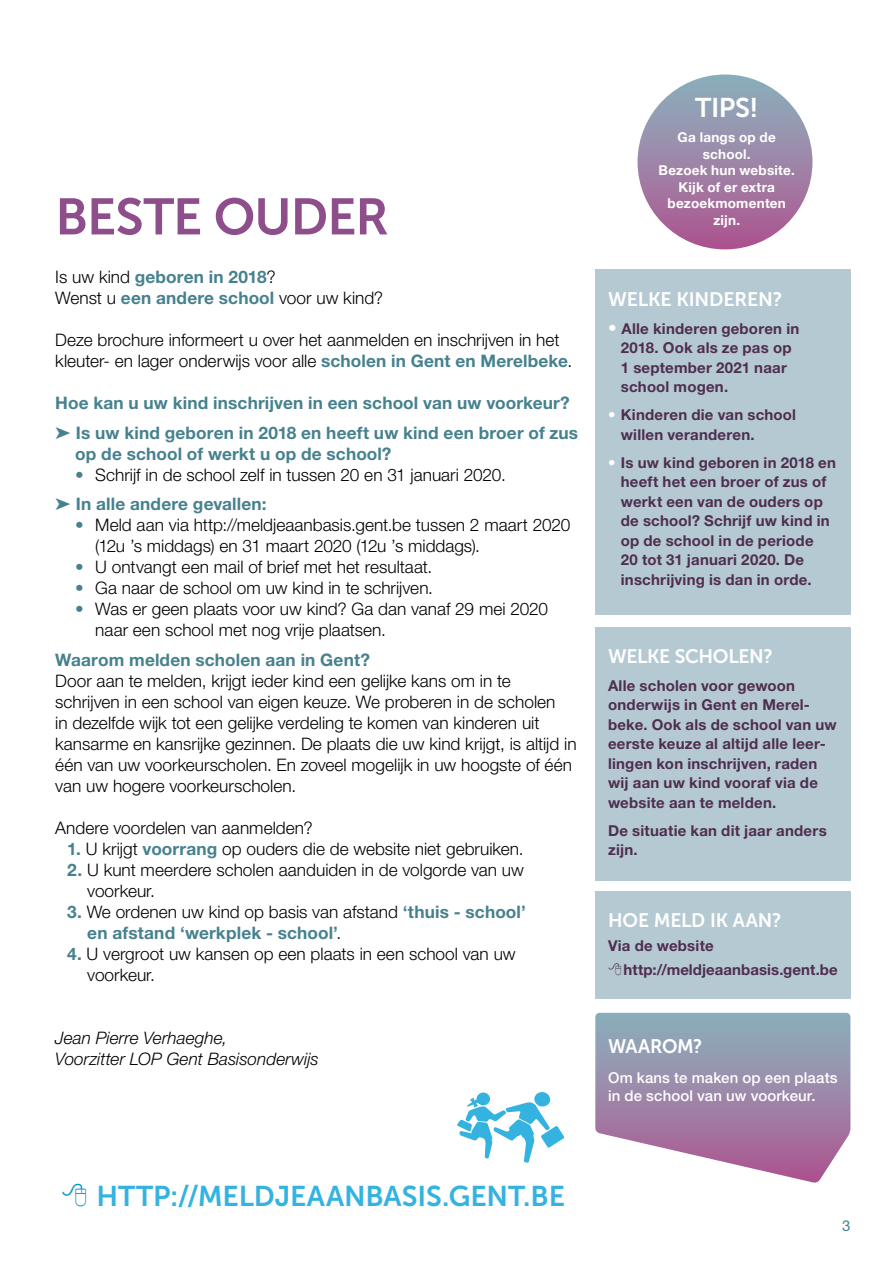
<style>
.page{position:relative;width:893px;height:1263px;background:#fff}
.page>*{position:absolute;margin:0;border:0;box-sizing:border-box;transform-origin:0 0}
.t1{font:51px "Museo Sans 700";letter-spacing:-.02em;color:#8e4e8c}
.t2{font:28.5px "Museo Sans 700";letter-spacing:-.01em;color:#34b3e1}
.t3{font:27px "Museo Sans 700";color:#fff}
.t4{font:19.5px "Museo Sans 700";letter-spacing:-.01em;color:#fff}
.t5{font:300 17.25px/21px "Helvetica Neue LT Std";color:#000}
.t6{font:700 17.25px/21px "Helvetica Neue LT Std";letter-spacing:.01em;color:#46818e}
.t7{font:italic 300 17.25px/21px "Helvetica Neue LT Std";color:#000}
.t8{font:700 15px/19.5px "Helvetica Neue LT Std";letter-spacing:.015em;color:#4f2e4f}
.t9{font:500 15px/18px "Helvetica Neue LT Std";letter-spacing:.005em;color:#fff}
.t10{font:15px "Helvetica Neue LT Std";color:#46818e}
.t11{font:700 13.5px/16.5px "Helvetica Neue";letter-spacing:.015em;color:#fff;text-align:center}
.s1{font-weight:300;color:#000}
.s2{font-weight:700;color:#46818e}
.s3{color:#46818e}
.s4{font-weight:400;font-size:17.25px;color:#fff}
.s5{font-weight:400;color:#fff}
</style>
<div class="page">
<div style="left:595px;top:270px;width:255px;height:345px;background:#b5c9d2"></div>
<div style="left:595px;top:891px;width:255px;height:108px;background:#b5c9d2"></div>
<div style="left:595px;top:627px;width:255px;height:253px;background:#b5c9d2"></div>
<svg style="left:595px;top:1013px;width:255px;height:170px;background:#a99cb7"></svg>
<div style="left:638px;top:74px;width:174px;height:175px;background:linear-gradient(to bottom,#8db4bf,#ad548f);border-radius:87px"></div>
<svg style="left:457px;top:1092px;width:107px;height:71px"></svg>
<h1 class="t1" style="left:55px;top:188px;width:335px">BESTE OUDER</h1>
<p class="t6" style="left:55px;top:266px;width:329px"><span class="s1">Is uw kind</span> geboren in 2018<span class="s1">?<br>Wenst u</span> een andere school <span class="s1">voor uw kind?</span></p>
<p class="t5" style="left:55px;top:329px;width:518px">Deze brochure informeert u over het aanmelden en inschrijven in het kleuter- en lager onderwijs voor alle <span class="s2">scholen in Gent en Merelbeke</span>.</p>
<p class="t6" style="left:55px;top:388px;width:524px;line-height:29.5px">Hoe kan u uw kind inschrijven in een school van uw voorkeur? ➤ Is uw kind geboren in 2018 en heeft uw kind een broer of zus</p>
<p class="t6" style="left:75px;top:443px;width:318px">op de school of werkt u op de school?</p>
<p class="t5" style="left:55px;top:460px;width:452px;line-height:29.5px;text-indent:20px"><span class="s3">•</span> Schrijf in de school zelf in tussen 20 en 31 januari 2020. <span class="s3">➤</span> <span class="s2">In alle andere gevallen:</span></p>
<p class="t5" style="left:95px;top:514px;width:477px;text-indent:-20px"><span class="s3">•</span> Meld aan via http://meldjeaanbasis.gent.be tussen 2 maart 2020 (12u ’s middags) en 31 maart 2020 (12u ’s middags).</p>
<p class="t5" style="left:75px;top:556px;width:358px"><span class="s3">•</span> U ontvangt een mail of brief met het resultaat.</p>
<p class="t5" style="left:75px;top:577px;width:359px"><span class="s3">•</span> Ga naar de school om uw kind in te schrijven.</p>
<p class="t5" style="left:95px;top:598px;width:454px;text-indent:-20px"><span class="s3">•</span> Was er geen plaats voor uw kind? Ga dan vanaf 29 mei 2020 naar een school met nog vrije plaatsen.</p>
<p class="t6" style="left:55px;top:649px;width:316px">Waarom melden scholen aan in Gent?</p>
<p class="t5" style="left:55px;top:670px;width:523px">Door aan te melden, krijgt ieder kind een gelijke kans om in te schrijven in een school van eigen keuze. We proberen in de scholen<br>in dezelfde wijk tot een gelijke verdeling te komen van kinderen uit kansarme en kansrijke gezinnen. De plaats die uw kind krijgt, is altijd in één van uw voorkeurscholen. En zoveel mogelijk in uw hoogste of één van uw hogere voorkeurscholen.</p>
<p class="t5" style="left:55px;top:817px;width:259px">Andere voordelen van aanmelden?</p>
<p class="t5" style="left:67px;top:838px;width:458px"><span class="s2">1.</span> U krijgt <span class="s2">voorrang</span> op ouders die de website niet gebruiken.</p>
<p class="t5" style="left:87px;top:859px;width:438px;text-indent:-20px"><span class="s2">2.</span> U kunt meerdere scholen aanduiden in de volgorde van uw voorkeur.</p>
<p class="t6" style="left:87px;top:901px;width:440px;text-indent:-20px">3. <span class="s1">We ordenen uw kind op basis van afstand</span> ‘thuis - school’ en afstand ‘werkplek - school’<span class="s1">.</span></p>
<p class="t5" style="left:87px;top:943px;width:430px;text-indent:-20px"><span class="s2">4.</span> U vergroot uw kansen op een plaats in een school van uw voorkeur.</p>
<p class="t7" style="left:55px;top:1027px;width:265px">Jean Pierre Verhaeghe,<br>Voorzitter LOP Gent Basisonderwijs</p>
<h3 class="t3" style="left:695px;top:93px;width:65px">TIPS!</h3>
<p class="t11" style="left:659px;top:130px;width:138px">Ga langs op de school.<br>Bezoek hun website.<br>Kijk of er extra bezoekmomenten zijn.</p>
<p class="t4" style="left:608px;top:288px;width:176px">WELKE KINDEREN?</p>
<p class="t8" style="left:621px;top:318px;width:180px;text-indent:-13px"><span class="s4">•</span> Alle kinderen geboren in<br>2018. Ook als ze pas op<br>1 september 2021 naar school mogen.</p>
<p class="t8" style="left:621px;top:405px;width:177px;text-indent:-13px"><span class="s5">•</span> Kinderen die van school willen veranderen.</p>
<p class="t8" style="left:621px;top:452px;width:217px;text-indent:-13px"><span class="s5">•</span> Is uw kind geboren in 2018 en heeft het een broer of zus of werkt een van de ouders op de school? Schrijf uw kind in op de school in de periode<br>20 tot 31 januari 2020. De inschrijving is dan in orde.</p>
<p class="t4" style="left:608px;top:645px;width:166px">WELKE SCHOLEN?</p>
<p class="t8" style="left:608px;top:675px;width:230px">Alle scholen voor gewoon onderwijs in Gent en Merel&shy;beke. Ook als de school van uw eerste keuze al altijd alle leer&shy;lingen kon inschrijven, raden wij aan uw kind vooraf via de website aan te melden.</p>
<p class="t8" style="left:608px;top:820px;width:220px">De situatie kan dit jaar anders zijn.</p>
<p class="t4" style="left:608px;top:910px;width:175px">HOE MELD IK AAN?</p>
<p class="t8" style="left:623px;top:934px;width:216px;line-height:23.7px;text-indent:-15px">Via de website http://meldjeaanbasis.gent.be</p>
<p class="t4" style="left:608px;top:1035px;width:96px">WAAROM?</p>
<p class="t9" style="left:608px;top:1068px;width:231px">Om kans te maken op een plaats in de school van uw voorkeur.</p>
<h2 class="t2" style="left:97px;top:1180px;width:470px">HTTP://MELDJEAANBASIS.GENT.BE</h2>
<p class="t10" style="left:842px;top:1217px;width:10px">3</p>
</div>
